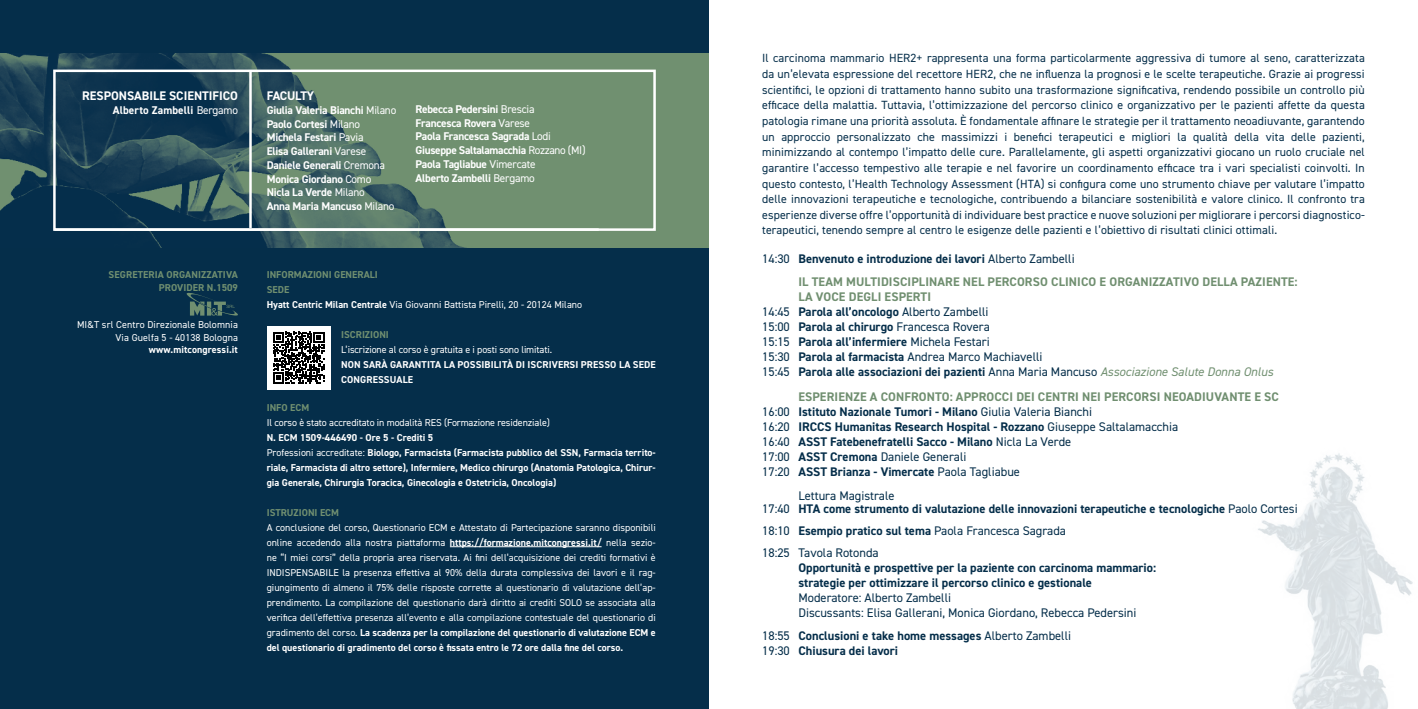
<style>
.page{position:relative;width:1418px;height:709px;background:#fff}
.page>*{position:absolute;margin:0;border:0;box-sizing:border-box;transform-origin:0 0}
.t1{font:700 12.5px/15px "DIN2014";color:#052e4a}
.t2{font:12.5px/15px "DIN2014";color:#052e4a}
.t3{font:700 12.5px/22.5px "DIN2014";letter-spacing:.01em;color:#708f70}
.t4{font:700 12.5px "DIN2014";color:#fff}
.t5{font:700 12.5px "DIN2014";letter-spacing:-.03em;color:#fff}
.t6{font:11.88px/15.6px "DIN2014";letter-spacing:.01em;color:#052e4a;text-align:justify}
.t7{font:700 11.25px/13.8px "DIN2014";letter-spacing:-.02em;color:#fff}
.t8{font:700 11.25px "DIN2014";letter-spacing:.01em;color:#fff}
.t9{font:10px/15px "DIN2014";color:#fff;text-align:right}
.t10{font:700 10px/15px "DIN2014";color:#fff}
.t11{font:700 10px/12.5px "DIN2014";color:#708f70;text-align:right}
.s1{font-weight:400}
.s2{font-weight:700;color:#708f70}
.s3{font-weight:700}
.s4{font-weight:400;color:#052e4a}
.s5{color:#052e4a}
.s6{font-style:italic;color:#708f70}
.s7{color:#708f70}
</style>
<div class="page">
<div style="left:0;top:0;width:709px;height:709px;background:#052e4a"></div>
<img style="left:0;top:53px;width:709px;height:194px">
<hr style="left:249px;top:71px;width:3px;height:157px;background:#fff">
<div style="left:53px;top:70px;width:603px;height:161px;border:2px solid #fff"></div>
<svg style="left:186px;top:292px;width:52px;height:24px"></svg>
<hr style="left:450px;top:546px;width:151px;height:1px;background:#fff">
<div style="left:267px;top:326px;width:63px;height:63px;background:#fff"></div>
<svg style="left:273px;top:332px;width:51px;height:51px"></svg>
<hr style="left:54px;top:228px;width:544px;height:3px;background:#fff">
<img style="left:1258px;top:453px;width:155px;height:256px">
<p class="t4" style="left:82px;top:87px;width:157px">RESPONSABILE SCIENTIFICO</p>
<p class="t8" style="left:113px;top:102px;width:127px">Alberto Zambelli <span class="s1">Bergamo</span></p>
<p class="t11" style="left:109px;top:268px;width:131px">SEGRETERIA ORGANIZZATIVA<br>PROVIDER N.1509</p>
<p class="t9" style="left:77px;top:318px;width:162px;line-height:12.5px">MI&amp;T srl Centro Direzionale Bolomnia<br>Via Guelfa 5 - 40138 Bologna</p>
<p class="t10" style="left:149px;top:342px;width:91px">www.mitcongressi.it</p>
<p class="t5" style="left:267px;top:87px;width:49px">FACULTY</p>
<p class="t7" style="left:267px;top:103px;width:131px">Giulia Valeria Bianchi <span class="s1">Milano<br></span>Paolo Cortesi <span class="s1">Milano<br></span>Michela Festari <span class="s1">Pavia<br></span>Elisa Gallerani <span class="s1">Varese<br></span>Daniele Generali <span class="s1">Cremona<br></span>Monica Giordano <span class="s1">Como<br></span>Nicla La Verde <span class="s1">Milano<br></span>Anna Maria Mancuso <span class="s1">Milano</span></p>
<p class="t7" style="left:415px;top:102px;width:171px">Rebecca Pedersini <span class="s1">Brescia<br></span>Francesca Rovera <span class="s1">Varese<br></span>Paola Francesca Sagrada <span class="s1">Lodi<br></span>Giuseppe Saltalamacchia <span class="s1">Rozzano (MI)<br></span>Paola Tagliabue <span class="s1">Vimercate<br></span>Alberto Zambelli <span class="s1">Bergamo</span></p>
<p class="t9" style="left:267px;top:267px;width:317px;text-align:left"><span class="s2">INFORMAZIONI GENERALI<br>SEDE<br></span><span class="s3">Hyatt Centric Milan Centrale</span> Via Giovanni Battista Pirelli, 20 - 20124 Milano</p>
<p class="t11" style="left:341px;top:328px;width:49px">ISCRIZIONI</p>
<p class="t9" style="left:341px;top:342px;width:212px">L’iscrizione al corso è gratuita e i posti sono limitati.</p>
<p class="t10" style="left:341px;top:357px;width:316px">NON SARÀ GARANTITA LA POSSIBILITÀ DI ISCRIVERSI PRESSO LA SEDE<br>CONGRESSUALE</p>
<p class="t11" style="left:267px;top:401px;width:44px">INFO ECM</p>
<p class="t9" style="left:267px;top:414px;width:285px">Il corso è stato accreditato in modalità RES (Formazione residenziale)</p>
<p class="t10" style="left:267px;top:429px;width:390px">N. ECM 1509-446490 - Ore 5 - Crediti 5<br><span class="s1">Professioni accreditate:</span> Biologo, Farmacista (Farmacista pubblico del SSN, Farmacia territo&shy;riale, Farmacista di altro settore), Infermiere, Medico chirurgo (Anatomia Patologica, Chirur&shy;gia Generale, Chirurgia Toracica, Ginecologia e Ostetricia, Oncologia)</p>
<p class="t11" style="left:267px;top:506px;width:74px">ISTRUZIONI ECM</p>
<p class="t9" style="left:267px;top:519px;width:390px;text-align:justify">A conclusione del corso, Questionario ECM e Attestato di Partecipazione saranno disponibili online accedendo alla nostra piattaforma <span class="s3">https://formazione.mitcongressi.it/</span> nella sezio&shy;ne “I miei corsi” della propria area riservata. Ai fini dell’acquisizione dei crediti formativi è INDISPENSABILE la presenza effettiva al 90% della durata complessiva dei lavori e il rag&shy;giungimento di almeno il 75% delle risposte corrette al questionario di valutazione dell’ap&shy;prendimento. La compilazione del questionario darà diritto ai crediti SOLO se associata alla verifica dell’effettiva presenza all’evento e alla compilazione contestuale del questionario di gradimento del corso. <span class="s3">La scadenza per la compilazione del questionario di valutazione ECM e del questionario di gradimento del corso è fissata entro le 72 ore dalla fine del corso.</span></p>
<p class="t6" style="left:762px;top:50px;width:604px">Il carcinoma mammario HER2+ rappresenta una forma particolarmente aggressiva di tumore al seno, caratterizzata da un’elevata espressione del recettore HER2, che ne influenza la prognosi e le scelte terapeutiche. Grazie ai progressi scientifici, le opzioni di trattamento hanno subito una trasformazione significativa, rendendo possibile un controllo più efficace della malattia. Tuttavia, l’ottimizzazione del percorso clinico e organizzativo per le pazienti affette da questa patologia rimane una priorità assoluta. È fondamentale affinare le strategie per il trattamento neoadiuvante, garantendo un approccio personalizzato che massimizzi i benefici terapeutici e migliori la qualità della vita delle pazienti, minimizzando al contempo l’impatto delle cure. Parallelamente, gli aspetti organizzativi giocano un ruolo cruciale nel garantire l’accesso tempestivo alle terapie e nel favorire un coordinamento efficace tra i vari specialisti coinvolti. In questo contesto, l’Health Technology Assessment (HTA) si configura come uno strumento chiave per valutare l’impatto delle innovazioni terapeutiche e tecnologiche, contribuendo a bilanciare sostenibilità e valore clinico. Il confronto tra esperienze diverse offre l’opportunità di individuare best practice e nuove soluzioni per migliorare i percorsi diagnostico&shy;terapeutici, tenendo sempre al centro le esigenze delle pazienti e l’obiettivo di risultati clinici ottimali.</p>
<p class="t3" style="left:798px;top:248px;width:500px;text-indent:-36px"><span class="s4">14:30</span> <span class="s5">Benvenuto e introduzione dei lavori</span> <span class="s4">Alberto Zambelli<br></span>IL TEAM MULTIDISCIPLINARE NEL PERCORSO CLINICO E ORGANIZZATIVO DELLA PAZIENTE:</p>
<p class="t2" style="left:762px;top:289px;width:512px;text-indent:36px"><span class="s2">LA VOCE DEGLI ESPERTI<br></span>14:45 <span class="s3">Parola all’oncologo</span> Alberto Zambelli<br>15:00 <span class="s3">Parola al chirurgo</span> Francesca Rovera<br>15:15 <span class="s3">Parola all’infermiere</span> Michela Festari<br>15:30 <span class="s3">Parola al farmacista</span> Andrea Marco Machiavelli<br>15:45 <span class="s3">Parola alle associazioni dei pazienti</span> Anna Maria Mancuso <span class="s6">Associazione Salute Donna Onlus</span></p>
<p class="t1" style="left:762px;top:389px;width:518px;text-indent:36px"><span class="s7">ESPERIENZE A CONFRONTO: APPROCCI DEI CENTRI NEI PERCORSI NEOADIUVANTE E SC </span><span class="s1">16:00</span> Istituto Nazionale Tumori - Milano <span class="s1">Giulia Valeria Bianchi<br>16:20</span> IRCCS Humanitas Research Hospital - Rozzano <span class="s1">Giuseppe Saltalamacchia<br>16:40</span> ASST Fatebenefratelli Sacco - Milano <span class="s1">Nicla La Verde<br>17:00</span> ASST Cremona <span class="s1">Daniele Generali<br>17:20</span> ASST Brianza - Vimercate <span class="s1">Paola Tagliabue</span></p>
<p class="t1" style="left:762px;top:488px;width:537px;line-height:13.8px;text-indent:36px"><span class="s1">Lettura Magistrale<br>17:40</span> HTA come strumento di valutazione delle innovazioni terapeutiche e tecnologiche <span class="s1">Paolo Cortesi</span></p>
<p class="t2" style="left:762px;top:519px;width:305px;line-height:22.5px">18:10 <span class="s3">Esempio pratico sul tema</span> Paola Francesca Sagrada<br>18:25 Tavola Rotonda</p>
<p class="t1" style="left:798px;top:560px;width:359px">Opportunità e prospettive per la paziente con carcinoma mammario: strategie per ottimizzare il percorso clinico e gestionale</p>
<p class="t2" style="left:798px;top:590px;width:339px">Moderatore: Alberto Zambelli<br>Discussants: Elisa Gallerani, Monica Giordano, Rebecca Pedersini</p>
<p class="t1" style="left:762px;top:628px;width:310px"><span class="s1">18:55</span> Conclusioni e take home messages <span class="s1">Alberto Zambelli<br>19:30</span> Chiusura dei lavori</p>
</div>
